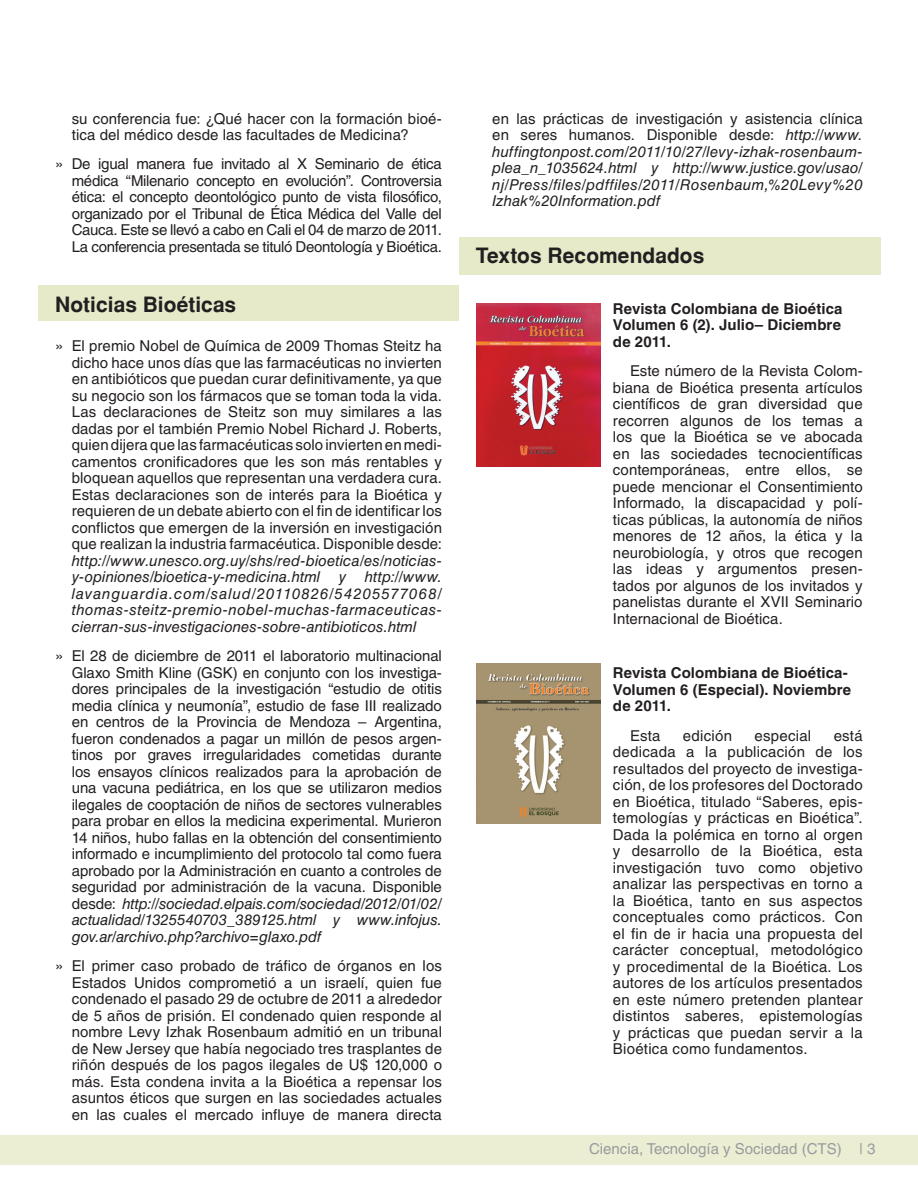
<style>
.page{position:relative;width:918px;height:1188px;background:#fff}
.page>*{position:absolute;margin:0;border:0;box-sizing:border-box;transform-origin:0 0}
.titulos{font:700 21px "Helvetica";color:#231f20}
.viñeta{font:15px/16.5px "Helvetica LT Std";color:#231f20;text-align:justify}
.texto_corrido{font:15px/16.5px "Helvetica LT Std";letter-spacing:.01em;color:#231f20;text-align:justify}
.viñeta-2{font:italic 15px/16.5px "Helvetica LT Std";letter-spacing:.01em;color:#231f20;text-align:justify}
.texto_corrido-2{font:700 15px/16.5px "Helvetica LT Std";letter-spacing:.005em;color:#231f20;text-align:justify}
.t1{font:15px "Helvetica LT Std";color:#999b9e}
.s1{font-style:italic}
.s2{font-style:normal}
</style>
<div class="page">
<div style="left:0;top:1135px;width:918px;height:30px;background:#ebeed3"></div>
<div style="left:38px;top:285px;width:421px;height:35px;background:#e6eac9"></div>
<div style="left:459px;top:237px;width:422px;height:38px;background:#e6eac9"></div>
<img style="left:476px;top:303px;width:124px;height:164px">
<img style="left:476px;top:664px;width:124px;height:160px">
<p class="viñeta" style="left:72px;top:110px;width:372px">su conferencia fue: ¿Qué hacer con la formación bioé&shy;tica del médico desde las facultades de Medicina?</p>
<p class="viñeta" style="left:72px;top:156px;width:372px;text-indent:-16px">» De igual manera fue invitado al X Seminario de ética médica “Milenario concepto en evolución”. Controversia ética: el concepto deontológico punto de vista filosófico, organizado por el Tribunal de Ética Médica del Valle del Cauca. Este se llevó a cabo en Cali el 04 de marzo de 2011.<br>La conferencia presentada se tituló Deontología y Bioética.</p>
<p class="titulos" style="left:55px;top:292px;width:183px">Noticias Bioéticas</p>
<p class="viñeta" style="left:72px;top:338px;width:372px;text-indent:-16px">» El premio Nobel de Química de 2009 Thomas Steitz ha dicho hace unos días que las farmacéuticas no invierten en antibióticos que puedan curar definitivamente, ya que su negocio son los fármacos que se toman toda la vida.<br>Las declaraciones de Steitz son muy similares a las dadas por el también Premio Nobel Richard J. Roberts, quien dijera que las farmacéuticas solo invierten en medi&shy;camentos cronificadores que les son más rentables y bloquean aquellos que representan una verdadera cura.<br>Estas declaraciones son de interés para la Bioética y requieren de un debate abierto con el fin de identificar los conflictos que emergen de la inversión en investigación que realizan la industria farmacéutica. Disponible desde: <span class="s1">http://www.unesco.org.uy/shs/red-bioetica/es/noticias&shy;y-opiniones/bioetica-y-medicina.html y http://www. lavanguardia.com/salud/20110826/54205577068/ thomas-steitz-premio-nobel-muchas-farmaceuticas&shy;cierran-sus-investigaciones-sobre-antibioticos.html</span></p>
<p class="viñeta" style="left:72px;top:648px;width:372px;text-indent:-16px">» El 28 de diciembre de 2011 el laboratorio multinacional Glaxo Smith Kline (GSK) en conjunto con los investiga&shy;dores principales de la investigación “estudio de otitis media clínica y neumonía”, estudio de fase III realizado en centros de la Provincia de Mendoza – Argentina, fueron condenados a pagar un millón de pesos argen&shy;tinos por graves irregularidades cometidas durante los ensayos clínicos realizados para la aprobación de una vacuna pediátrica, en los que se utilizaron medios ilegales de cooptación de niños de sectores vulnerables para probar en ellos la medicina experimental. Murieron 14 niños, hubo fallas en la obtención del consentimiento informado e incumplimiento del protocolo tal como fuera aprobado por la Administración en cuanto a controles de seguridad por administración de la vacuna. Disponible desde: <span class="s1">http://sociedad.elpais.com/sociedad/2012/01/02/ actualidad/1325540703_389125.html y www.infojus. gov.ar/archivo.php?archivo=glaxo.pdf</span></p>
<p class="viñeta" style="left:72px;top:957px;width:372px;text-indent:-16px">» El primer caso probado de tráfico de órganos en los Estados Unidos comprometió a un israelí, quien fue condenado el pasado 29 de octubre de 2011 a alrededor de 5 años de prisión. El condenado quien responde al nombre Levy Izhak Rosenbaum admitió en un tribunal de New Jersey que había negociado tres trasplantes de riñón después de los pagos ilegales de U$ 120,000 o más. Esta condena invita a la Bioética a repensar los asuntos éticos que surgen en las sociedades actuales en las cuales el mercado influye de manera directa</p>
<p class="viñeta-2" style="left:492px;top:110px;width:372px"><span class="s2">en las prácticas de investigación y asistencia clínica en seres humanos. Disponible desde:</span> http://www. huffingtonpost.com/2011/10/27/levy-izhak-rosenbaum&shy;plea_n_1035624.html y http://www.justice.gov/usao/ nj/Press/files/pdffiles/2011/Rosenbaum,%20Levy%20<br>Izhak%20Information.pdf</p>
<p class="titulos" style="left:476px;top:243px;width:230px">Textos Recomendados</p>
<p class="texto_corrido-2" style="left:613px;top:300px;width:231px">Revista Colombiana de Bioética Volumen 6 (2). Julio– Diciembre de 2011.</p>
<p class="texto_corrido" style="left:613px;top:363px;width:251px;text-indent:17px">Este número de la Revista Colom&shy;biana de Bioética presenta artículos científicos de gran diversidad que recorren algunos de los temas a los que la Bioética se ve abocada en las sociedades tecnocientíficas contemporáneas, entre ellos, se puede mencionar el Consentimiento Informado, la discapacidad y polí&shy;ticas públicas, la autonomía de niños menores de 12 años, la ética y la neurobiología, y otros que recogen las ideas y argumentos presen&shy;tados por algunos de los invitados y panelistas durante el XVII Seminario Internacional de Bioética.</p>
<p class="texto_corrido-2" style="left:613px;top:665px;width:240px;text-align:left">Revista Colombiana de Bioética-<br>Volumen 6 (Especial). Noviembre de 2011.</p>
<p class="texto_corrido" style="left:630px;top:727px;width:32px">Esta</p>
<p class="texto_corrido" style="left:683px;top:727px;width:51px">edición</p>
<p class="texto_corrido" style="left:755px;top:727px;width:58px">especial</p>
<p class="texto_corrido" style="left:613px;top:727px;width:251px;text-indent:221px">está dedicada a la publicación de los resultados del proyecto de investiga&shy;ción, de los profesores del Doctorado en Bioética, titulado “Saberes, epis&shy;temologías y prácticas en Bioética”.<br>Dada la polémica en torno al orgen y desarrollo de la Bioética, esta investigación tuvo como objetivo analizar las perspectivas en torno a la Bioética, tanto en sus aspectos conceptuales como prácticos. Con el fin de ir hacia una propuesta del carácter conceptual, metodológico y procedimental de la Bioética. Los autores de los artículos presentados en este número pretenden plantear distintos saberes, epistemologías y prácticas que puedan servir a la Bioética como fundamentos.</p>
<p class="t1" style="left:589px;top:1140px;width:254px">Ciencia, Tecnología y Sociedad (CTS)</p>
<p class="t1" style="left:859px;top:1140px;width:18px">| 3</p>
</div>
